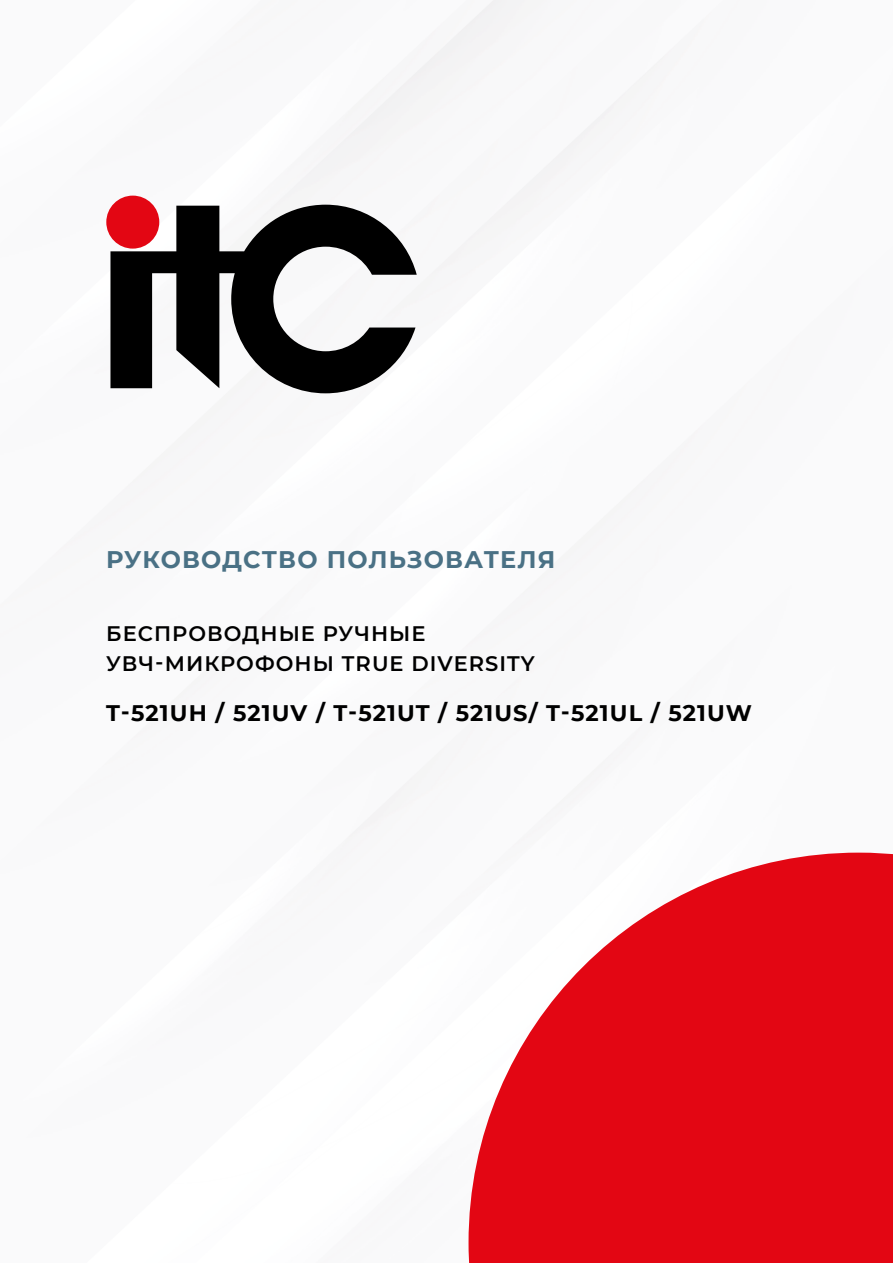
<style>
.page{position:relative;width:893px;height:1263px;background:#fff}
.page>*{position:absolute;margin:0;border:0;box-sizing:border-box;transform-origin:0 0}
.t1{font:700 24px "Montserrat";letter-spacing:.05em;color:#4a7185}
.t2{font:700 22.5px "Montserrat";letter-spacing:.05em;color:#000}
.t3{font:600 21px/30px "Montserrat";letter-spacing:.05em;color:#000}
</style>
<div class="page">
<img style="left:106px;top:0;width:768px;height:1260px">
<svg style="left:110px;top:205px;width:307px;height:188px;fill:#000"></svg>
<div style="left:106px;top:196px;width:53px;height:53px;background:#e30613;border-radius:50%"></div>
<svg style="left:469px;top:853px;width:424px;height:410px;fill:#e30613"></svg>
<p class="t1" style="left:106px;top:542px;width:451px">РУКОВОДСТВО ПОЛЬЗОВАТЕЛЯ</p>
<p class="t3" style="left:106px;top:618px;width:430px">БЕСПРОВОДНЫЕ РУЧНЫЕ<br>УВЧ-МИКРОФОНЫ TRUE DIVERSITY</p>
<p class="t2" style="left:106px;top:697px;width:647px">T-521UH / 521UV / T-521UT / 521US/ T-521UL / 521UW</p>
</div>
